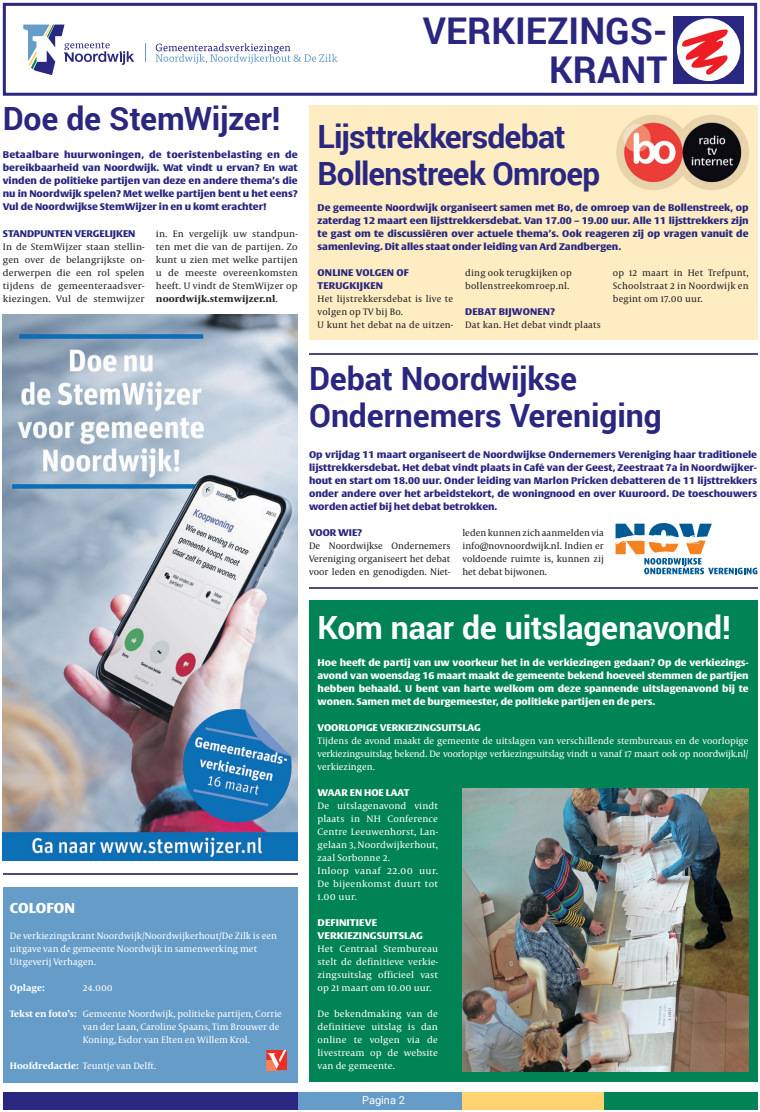
<style>
.page{position:relative;width:760px;height:1112px;background:#fff}
.page>*{position:absolute;margin:0;border:0;box-sizing:border-box;transform-origin:0 0}
.t1{font:700 36.8px/38.7px "Roboto";color:#292780;text-align:right}
.t2{font:700 32px/37px "Roboto";letter-spacing:-.015em;color:#292780}
.t3{font:700 32px "Roboto";letter-spacing:-.005em;color:#fff}
.t4{font:900 14px "Big Vesta";color:#fff}
.t5{font:11px "Roboto";color:#fff}
.t6{font:900 9.5px/13px "Big Vesta";color:#292780;text-align:justify}
.t7{font:9.5px/13px "Capitolium News";color:#fff}
.t8{font:9.5px/13px "Capitolium News";letter-spacing:.02em;color:#231f20;text-align:justify}
.t9{font:900 9.5px/13px "Big Vesta";color:#fff;text-align:justify}
.t10{font:900 9.5px/13px "Big Vesta";letter-spacing:.02em;color:#292780}
.t11{font:700 9.5px "Capitolium News";color:#fff}
.s1{font-weight:700}
</style>
<div class="page">
<svg style="left:3px;top:3px;width:754px;height:93px"></svg>
<div style="left:298px;top:1091px;width:164px;height:17px;background:#659cc8"></div>
<div style="left:462px;top:1091px;width:142px;height:17px;background:#fed371"></div>
<div style="left:604px;top:1091px;width:153px;height:17px;background:#008355"></div>
<div style="left:673px;top:16px;width:70px;height:67px;background:#292780"></div>
<div style="left:677px;top:18px;width:63px;height:63px;background:#fff;border-radius:50%"></div>
<svg style="left:681px;top:29px;width:49px;height:49px"></svg>
<div style="left:3px;top:1091px;width:295px;height:17px;background:#292780"></div>
<svg style="left:23px;top:25px;width:111px;height:50px"></svg>
<svg style="left:156px;top:43px;width:181px;height:21px"></svg>
<svg style="left:145px;top:43px;width:1px;height:19px"></svg>
<div style="left:3px;top:886px;width:295px;height:195px;background:#659cc8"></div>
<svg style="left:266px;top:1050px;width:21px;height:19px"></svg>
<img style="left:3px;top:314px;width:295px;height:546px">
<svg style="left:615px;top:523px;width:142px;height:51px"></svg>
<hr style="left:309px;top:353px;width:448px;height:1px;background:#4c4c79">
<hr style="left:309px;top:587px;width:448px;height:1px;background:#4c4c79">
<hr style="left:3px;top:873px;width:295px;height:1px;background:#4c4c79">
<div style="left:309px;top:600px;width:448px;height:481px;background:#008355"></div>
<img style="left:462px;top:788px;width:286px;height:283px">
<div style="left:309px;top:106px;width:448px;height:234px;background:#feecc3"></div>
<img style="left:616px;top:115px;width:133px;height:75px">
<h2 class="t2" style="left:3px;top:99px;width:279px">Doe de StemWijzer!</h2>
<p class="t6" style="left:3px;top:149px;width:296px">Betaalbare huurwoningen, de toeristenbelasting en de bereikbaarheid van Noordwijk. Wat vindt u ervan? En wat vinden de politieke partijen van deze en andere thema’s die nu in Noordwijk spelen? Met welke partijen bent u het eens?<br>Vul de Noordwijkse StemWijzer in en u komt erachter!</p>
<p class="t6" style="left:3px;top:227px;width:134px">STANDPUNTEN VERGELIJKEN</p>
<p class="t8" style="left:3px;top:240px;width:143px">In de StemWijzer staan stellin&shy;gen over de belangrijkste on&shy;derwerpen die een rol spelen tijdens de gemeenteraadsver&shy;kiezingen. Vul de stemwijzer</p>
<p class="t8" style="left:156px;top:227px;width:143px">in. En vergelijk uw standpun&shy;ten met die van de partijen. Zo kunt u zien met welke partijen u de meeste overeenkomsten heeft. U vindt de StemWijzer op <span class="s1">noordwijk.stemwijzer.nl</span>.</p>
<h1 class="t1" style="left:423px;top:10px;width:246px">VERKIEZINGS-<br>KRANT</h1>
<h2 class="t2" style="left:317px;top:116px;width:284px">Lijsttrekkersdebat<br>Bollenstreek Omroep</h2>
<p class="t6" style="left:317px;top:201px;width:432px">De gemeente Noordwijk organiseert samen met Bo, de omroep van de Bollenstreek, op zaterdag 12 maart een lijsttrekkersdebat. Van 17.00 – 19.00 uur. Alle 11 lijsttrekkers zijn te gast om te discussiëren over actuele thema’s. Ook reageren zij op vragen vanuit de samenleving. Dit alles staat onder leiding van Ard Zandbergen.</p>
<p class="t10" style="left:317px;top:266px;width:93px">ONLINE VOLGEN OF<br>TERUGKIJKEN</p>
<p class="t8" style="left:317px;top:292px;width:137px;text-align:left">Het lijstrekkersdebat is live te volgen op TV bij Bo.<br>U kunt het debat na de uitzen-</p>
<p class="t8" style="left:613px;top:266px;width:137px">op 12 maart in Het Trefpunt, Schoolstraat 2 in Noordwijk en begint om 17.00 uur.</p>
<p class="t8" style="left:465px;top:266px;width:108px">ding ook terugkijken op bollenstreekomroep.nl.</p>
<p class="t10" style="left:465px;top:305px;width:91px">DEBAT BIJWONEN?</p>
<p class="t8" style="left:465px;top:318px;width:137px">Dat kan. Het debat vindt plaats</p>
<h3 class="t4" style="left:10px;top:899px;width:67px">COLOFON</h3>
<p class="t7" style="left:10px;top:929px;width:268px">De verkiezingskrant Noordwijk/Noordwijkerhout/De Zilk is een uitgave van de gemeente Noordwijk in samenwerking met<br>Uitgeverij Verhagen.</p>
<p class="t11" style="left:10px;top:982px;width:36px">Oplage:</p>
<p class="t7" style="left:83px;top:981px;width:31px">24.000</p>
<p class="t7" style="left:83px;top:1007px;width:200px;text-indent:-73px"><span class="s1">Tekst en foto’s:</span> Gemeente Noordwijk, politieke partijen, Corrie van der Laan, Caroline Spaans, Tim Brouwer de<br>Koning, Esdor van Elten en Willem Krol.</p>
<p class="t7" style="left:10px;top:1059px;width:148px"><span class="s1">Hoofdredactie:</span> Teuntje van Delft.</p>
<h2 class="t2" style="left:309px;top:358px;width:354px">Debat Noordwijkse<br>Ondernemers Vereniging</h2>
<p class="t6" style="left:309px;top:448px;width:449px">Op vrijdag 11 maart organiseert de Noordwijkse Ondernemers Vereniging haar traditionele lijsttrekkersdebat. Het debat vindt plaats in Café van der Geest, Zeestraat 7a in Noordwijker&shy;hout en start om 18.00 uur. Onder leiding van Marlon Pricken debatteren de 11 lijsttrekkers onder andere over het arbeidstekort, de woningnood en over Kuuroord. De toeschouwers worden actief bij het debat betrokken.</p>
<p class="t6" style="left:309px;top:526px;width:55px">VOOR WIE?</p>
<p class="t8" style="left:309px;top:539px;width:143px">De Noordwijkse Ondernemers Vereniging organiseert het debat voor leden en genodigden. Niet-</p>
<p class="t8" style="left:462px;top:526px;width:143px">leden kunnen zich aanmelden via info@novnoordwijk.nl. Indien er voldoende ruimte is, kunnen zij het debat bijwonen.</p>
<h2 class="t3" style="left:317px;top:604px;width:414px">Kom naar de uitslagenavond!</h2>
<p class="t9" style="left:317px;top:656px;width:432px">Hoe heeft de partij van uw voorkeur het in de verkiezingen gedaan? Op de verkiezings&shy;avond van woensdag 16 maart maakt de gemeente bekend hoeveel stemmen de partijen hebben behaald. U bent van harte welkom om deze spannende uitslagenavond bij te wonen. Samen met de burgemeester, de politieke partijen en de pers.</p>
<p class="t9" style="left:317px;top:721px;width:164px">VOORLOPIGE VERKIEZINGSUITSLAG</p>
<p class="t7" style="left:317px;top:734px;width:432px;text-align:justify">Tijdens de avond maakt de gemeente de uitslagen van verschillende stembureaus en de voorlopige verkiezingsuitslag bekend. De voorlopige verkiezingsuitslag vindt u vanaf 17 maart ook op noordwijk.nl/ verkiezingen.</p>
<p class="t9" style="left:317px;top:786px;width:93px">WAAR EN HOE LAAT</p>
<p class="t7" style="left:317px;top:799px;width:122px">De uitslagenavond vindt plaats in NH Conference<br>Centre Leeuwenhorst, Lan&shy;gelaan 3, Noordwijkerhout, zaal Sorbonne 2.<br>Inloop vanaf 22.00 uur.<br>De bijeenkomst duurt tot<br>1.00 uur.</p>
<p class="t9" style="left:317px;top:916px;width:107px">DEFINITIEVE<br>VERKIEZINGSUITSLAG</p>
<p class="t7" style="left:317px;top:942px;width:122px;text-align:justify">Het Centraal Stembureau stelt de definitieve verkie&shy;zingsuitslag officieel vast op 21 maart om 10.00 uur.</p>
<p class="t7" style="left:317px;top:1007px;width:122px;text-align:justify">De bekendmaking van de definitieve uitslag is dan online te volgen via de livestream op de website van de gemeente.</p>
<p class="t5" style="left:362px;top:1092px;width:44px">Pagina 2</p>
</div>
